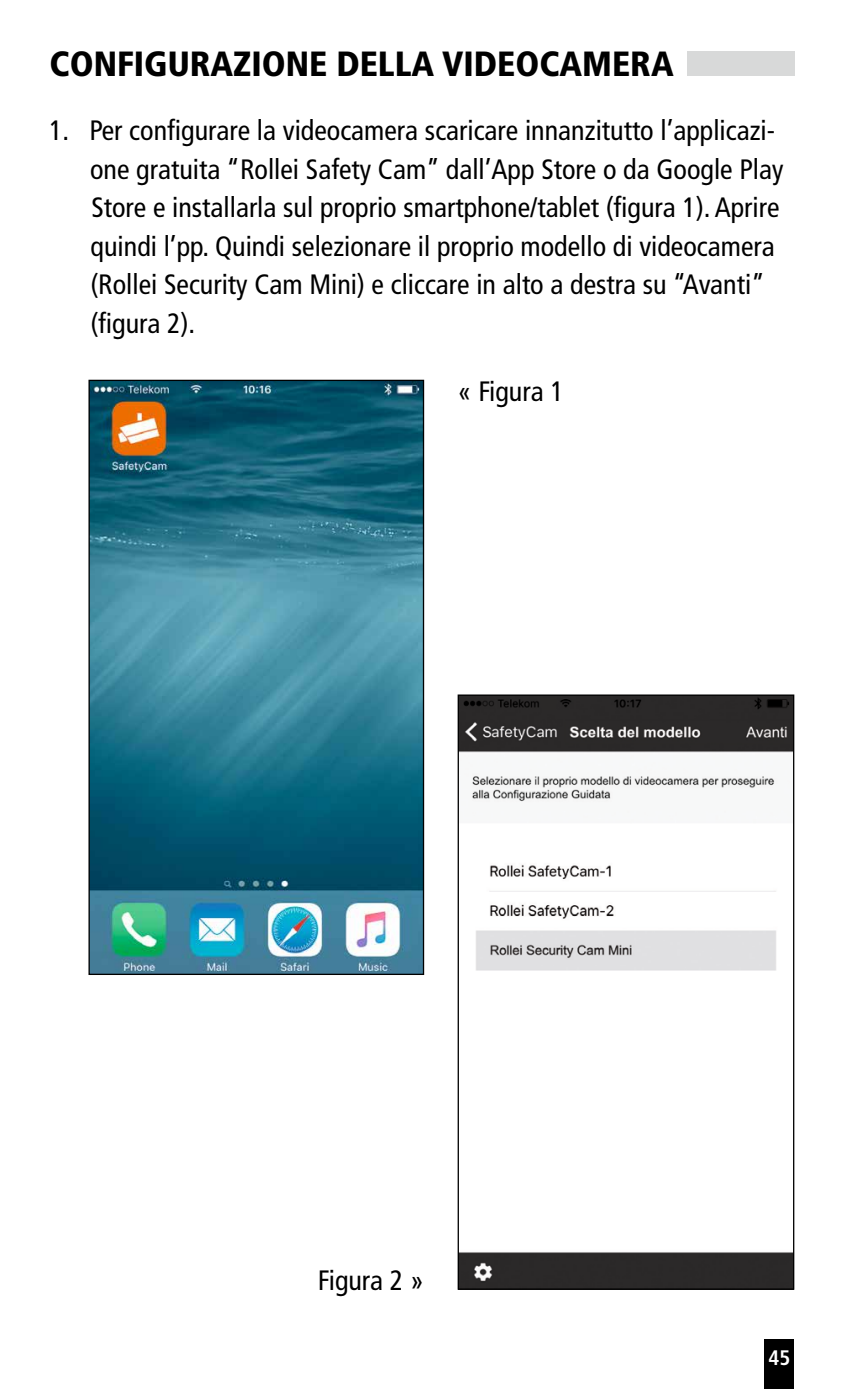
<style>
.page{position:relative;width:844px;height:1389px;background:#fff}
.page>*{position:absolute;margin:0;border:0;box-sizing:border-box;transform-origin:0 0}
.t1{font:900 condensed 35px "Frutiger";color:#000}
.t2{font:condensed 28px/38.5px "Frutiger";color:#000}
.t3{font:700 condensed 21px "Frutiger";color:#fff}
</style>
<div class="page">
<div style="left:687px;top:51px;width:107px;height:25px;background:#d8d9d9"></div>
<img style="left:90px;top:382px;width:332px;height:591px">
<img style="left:459px;top:696px;width:333px;height:592px">
<div style="left:764px;top:1339px;width:30px;height:50px;background:#000"></div>
<p class="t1" style="left:50px;top:43px;width:625px">CONFIGURAZIONE DELLA VIDEOCAMERA</p>
<p class="t2" style="left:90px;top:111px;width:694px;text-indent:-41px">1. Per configurare la videocamera scaricare innanzitutto l’applicazi&shy;one gratuita “Rollei Safety Cam” dall’App Store o da Google Play Store e installarla sul proprio smartphone/tablet (figura 1). Aprire quindi l’pp. Quindi selezionare il proprio modello di videocamera (Rollei Security Cam Mini) e cliccare in alto a destra su “Avanti” (figura 2).</p>
<p class="t2" style="left:457px;top:372px;width:108px">« Figura 1</p>
<p class="t2" style="left:318px;top:1261px;width:108px">Figura 2 »</p>
<p class="t3" style="left:768px;top:1345px;width:23px">45</p>
</div>
